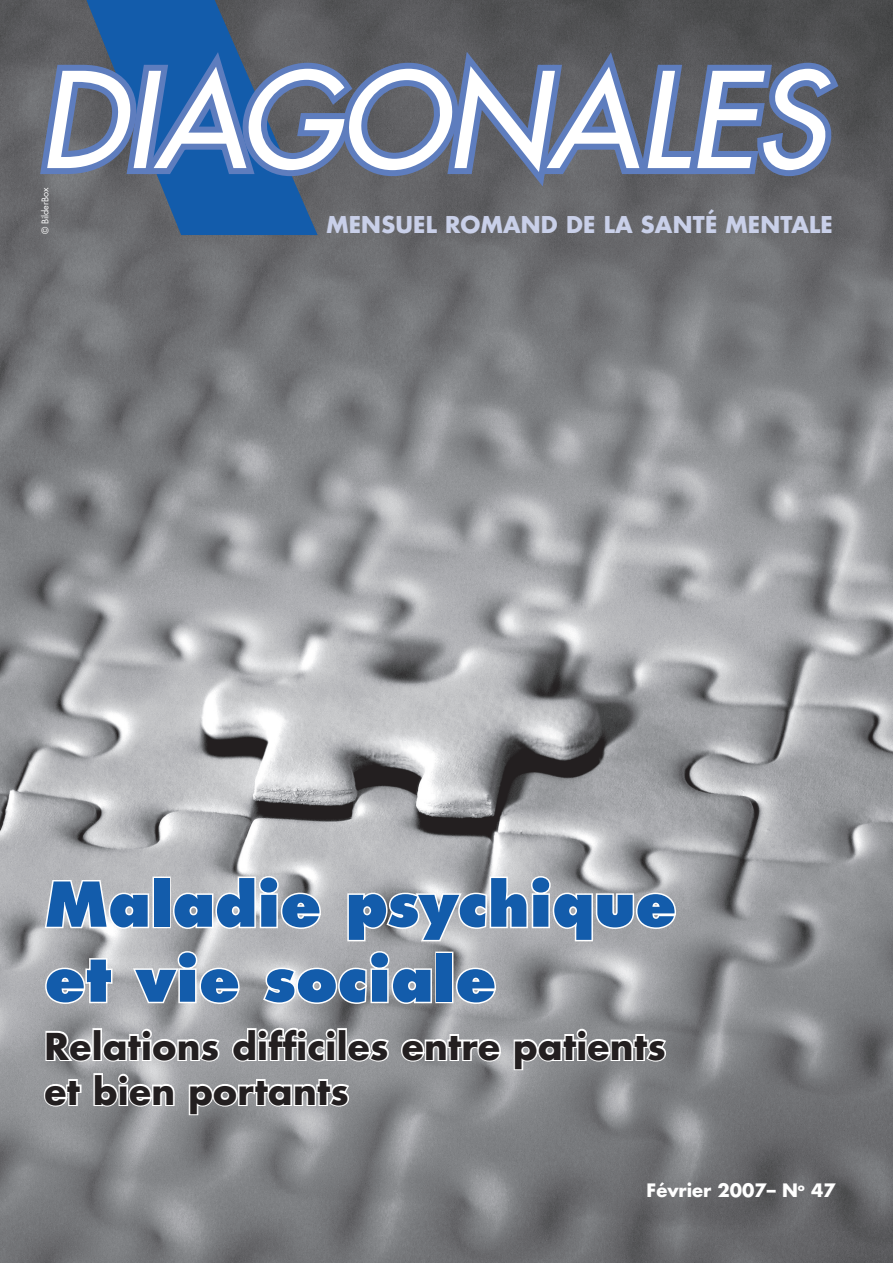
<style>
.page{position:relative;width:893px;height:1263px;background:#fff}
.page>*{position:absolute;margin:0;border:0;box-sizing:border-box;transform-origin:0 0}
.t1{font:italic 129px "Futura";color:#fff}
.t2{font:800 60px/75px "Futura";color:#135cab}
.t3{font:700 36px/45px "Futura";letter-spacing:.01em;color:#231f20}
.t4{font:700 22.5px "Futura";letter-spacing:.01em;color:#c9d0e9}
.t5{font:700 18px "Futura";color:#fff}
.t6{font:9px "Futura";color:#fff}
</style>
<div class="page">
<img style="left:0;top:0;width:893px;height:1263px">
<svg style="left:82px;top:0;width:236px;height:235px;background:#365f8d"></svg>
<svg style="left:33px;top:37px;width:814px;height:164px;background:#576a8d"></svg>
<svg style="left:43px;top:878px;width:108px;height:52px"></svg>
<div style="left:153px;top:876px;width:18px;height:52px;border:3px solid #fff"></div>
<svg style="left:171px;top:874px;width:152px;height:56px"></svg>
<svg style="left:346px;top:874px;width:332px;height:69px"></svg>
<svg style="left:44px;top:956px;width:70px;height:49px"></svg>
<svg style="left:131px;top:949px;width:110px;height:56px"></svg>
<svg style="left:261px;top:949px;width:172px;height:56px"></svg>
<div style="left:435px;top:951px;width:18px;height:52px;border:3px solid #fff"></div>
<svg style="left:454px;top:966px;width:44px;height:39px"></svg>
<svg style="left:44px;top:1029px;width:50px;height:34px"></svg>
<div style="left:92px;top:1028px;width:10px;height:33px;border:3px solid #fff"></div>
<svg style="left:101px;top:1027px;width:120px;height:36px"></svg>
<svg style="left:230px;top:1026px;width:108px;height:37px"></svg>
<div style="left:337px;top:1028px;width:10px;height:33px;border:3px solid #fff"></div>
<svg style="left:346px;top:1037px;width:45px;height:26px"></svg>
<svg style="left:400px;top:1032px;width:103px;height:31px"></svg>
<svg style="left:512px;top:1027px;width:156px;height:45px"></svg>
<svg style="left:42px;top:1077px;width:41px;height:31px"></svg>
<svg style="left:92px;top:1071px;width:84px;height:37px"></svg>
<svg style="left:187px;top:1077px;width:164px;height:40px"></svg>
<h1 class="t1" style="left:39px;top:36px;width:787px">DIAGONALES</h1>
<p class="t4" style="left:326px;top:209px;width:508px">MENSUEL ROMAND DE LA SANTÉ MENTALE</p>
<p class="t6" style="left:39px;top:234px;width:49px;rotate:-90deg">© BilderBox</p>
<h2 class="t2" style="left:45px;top:867px;width:633px">Maladie psychique et vie sociale</h2>
<p class="t3" style="left:45px;top:1022px;width:623px">Relations difficiles entre patients et bien portants</p>
<p class="t5" style="left:647px;top:1178px;width:191px">Février 2007– N<sup>o</sup> 47</p>
</div>
